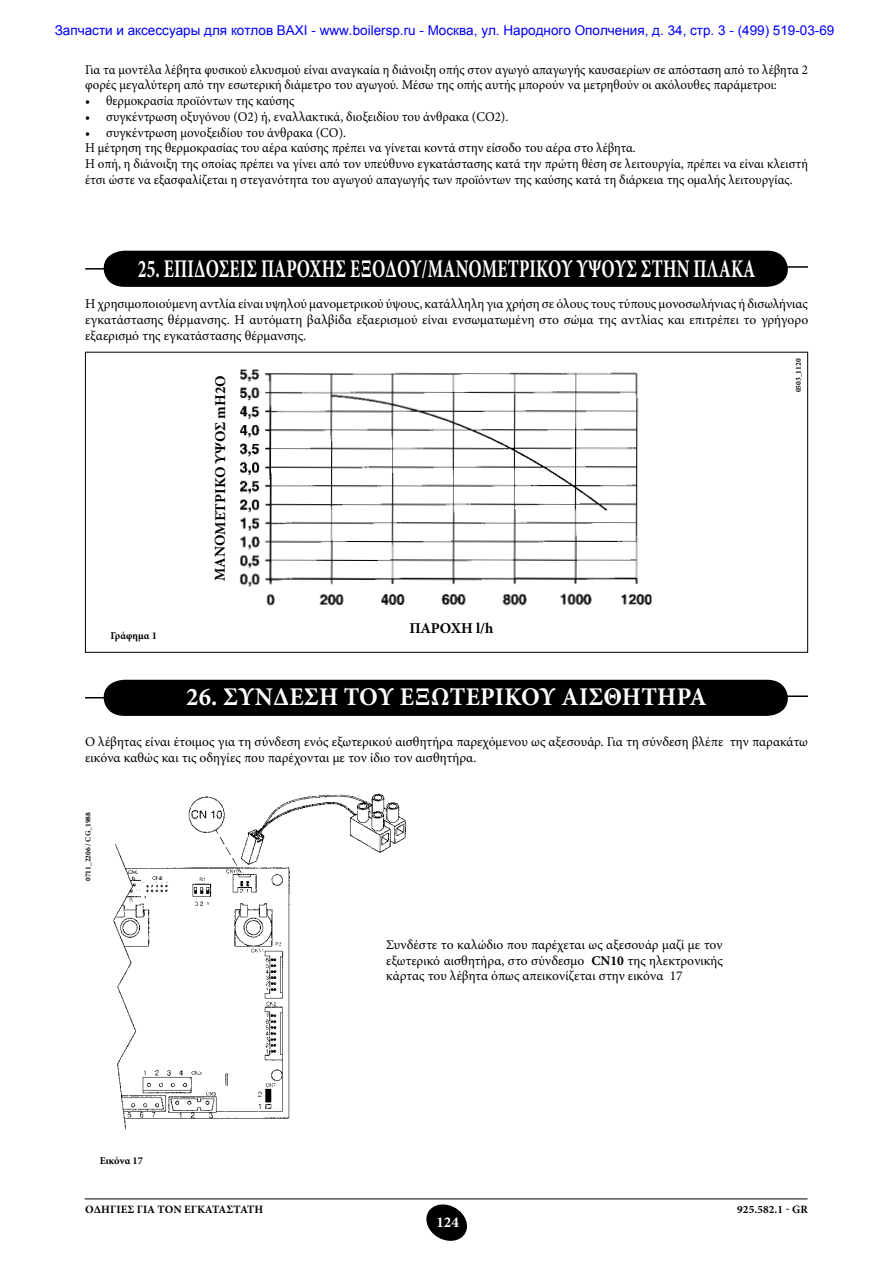
<style>
.page{position:relative;width:893px;height:1263px;background:#fff}
.page>*{position:absolute;margin:0;border:0;box-sizing:border-box;transform-origin:0 0}
.t1{font:700 25.5px "Minion Pro";letter-spacing:.01em;color:#fff;scale:.68 1}
.t2{font:700 25.5px "Minion Pro";letter-spacing:.01em;color:#fff;scale:.96 1}
.t3{font:700 15px "Minion Pro";color:#000}
.t4{font:700 15px "Minion Pro";color:#fff}
.t5{font:13.5px/15.8px "Minion Pro";color:#000;scale:.96 1}
.t6{font:13.5px/15.8px "Minion Pro";color:#000;text-align:justify}
.t7{font:700 11.25px "Minion Pro";letter-spacing:.01em;color:#000}
.t8{font:700 10.5px "Minion Pro";color:#000}
.t9{font:700 7.5px "Minion Pro";color:#000}
.s1{font-weight:700}
</style>
<div class="page">
<svg style="left:426px;top:1204px;width:41px;height:37px"></svg>
<hr style="left:85px;top:1198px;width:723px;height:1px;background:#000">
<div style="left:103px;top:250px;width:685px;height:37px;background:#000"></div>
<hr style="left:778px;top:266px;width:30px;height:2px;background:#000">
<hr style="left:85px;top:268px;width:29px;height:2px;background:#000">
<img style="left:239px;top:369px;width:413px;height:237px">
<hr style="left:778px;top:695px;width:30px;height:2px;background:#000">
<svg style="left:85px;top:679px;width:704px;height:37px;background:#0f0f0f"></svg>
<img style="left:113px;top:793px;width:293px;height:337px">
<p class="t5" style="left:85px;top:62px;width:754px">Για τα μοντέλα λέβητα φυσικού ελκυσμού είναι αναγκαία η διάνοιξη οπής στον αγωγό απαγωγής καυσαερίων σε απόσταση από το λέβητα 2 φορές μεγαλύτερη από την εσωτερική διάμετρο του αγωγού. Μέσω της οπής αυτής μπορούν να μετρηθούν οι ακόλουθες παράμετροι:</p>
<p class="t5" style="left:85px;top:93px;width:219px">• θερμοκρασία προϊόντων της καύσης</p>
<p class="t5" style="left:85px;top:109px;width:442px">• συγκέντρωση οξυγόνου (Ο2) ή, εναλλακτικά, διοξειδίου του άνθρακα (CO2).</p>
<p class="t5" style="left:85px;top:125px;width:754px">• συγκέντρωση μονοξειδίου του άνθρακα (CO).<br>Η μέτρηση της θερμοκρασίας του αέρα καύσης πρέπει να γίνεται κοντά στην είσοδο του αέρα στο λέβητα.<br>Η οπή, η διάνοιξη της οποίας πρέπει να γίνει από τον υπεύθυνο εγκατάστασης κατά την πρώτη θέση σε λειτουργία, πρέπει να είναι κλειστή έτσι ώστε να εξασφαλίζεται η στεγανότητα του αγωγού απαγωγής των προϊόντων της καύσης κατά τη διάρκεια της ομαλής λειτουργίας.</p>
<h1 class="t1" style="left:138px;top:253px;width:909px">25. ΕΠΙΔΟΣΕΙΣ ΠΑΡΟΧΗΣ ΕΞΟΔΟΥ/ΜΑΝΟΜΕΤΡΙΚΟΥ ΥΨΟΥΣ ΣΤΗΝ ΠΛΑΚΑ</h1>
<p class="t6" style="left:85px;top:297px;width:725px">Η χρησιμοποιούμενη αντλία είναι υψηλού μανομετρικού ύψους, κατάλληλη για χρήση σε όλους τους τύπους μονοσωλήνιας ή δισωλήνιας εγκατάστασης θέρμανσης. Η αυτόματη βαλβίδα εξαερισμού είναι ενσωματωμένη στο σώμα της αντλίας και επιτρέπει το γρήγορο εξαερισμό της εγκατάστασης θέρμανσης.</p>
<p class="t8" style="left:111px;top:629px;width:48px">Γράφημα 1</p>
<p class="t3" style="left:211px;top:581px;width:207px;rotate:-90deg">ΜΑΝΟΜΕΤΡΙΚΟ ΥΨΟΣ mH2O</p>
<p class="t3" style="left:409px;top:619px;width:86px">ΠΑΡΟΧΗ l/h</p>
<p class="t9" style="left:794px;top:392px;width:35px;rotate:-90deg">0503_1120</p>
<h1 class="t2" style="left:186px;top:682px;width:544px">26. ΣΥΝΔΕΣΗ ΤΟΥ ΕΞΩΤΕΡΙΚΟΥ ΑΙΣΘΗΤΗΡΑ</h1>
<p class="t6" style="left:85px;top:735px;width:724px">Ο λέβητας είναι έτοιμος για τη σύνδεση ενός εξωτερικού αισθητήρα παρεχόμενου ως αξεσουάρ. Για τη σύνδεση βλέπε την παρακάτω εικόνα καθώς και τις οδηγίες που παρέχονται με τον ίδιο τον αισθητήρα.</p>
<p class="t9" style="left:84px;top:881px;width:70px;rotate:-90deg">0711_2206 / CG_1988</p>
<p class="t8" style="left:100px;top:1154px;width:45px">Εικόνα 17</p>
<p class="t6" style="left:386px;top:937px;width:338px">Συνδέστε το καλώδιο που παρέχεται ως αξεσουάρ μαζί με τον εξωτερικό αισθητήρα, στο σύνδεσμο <span class="s1">CN10</span> της ηλεκτρονικής κάρτας του λέβητα όπως απεικονίζεται στην εικόνα 17</p>
<p class="t7" style="left:85px;top:1203px;width:180px">ΟΔΗΓΙΕΣ ΓΙΑ ΤΟΝ ΕΓΚΑΤΑΣΤΑΤΗ</p>
<p class="t7" style="left:737px;top:1203px;width:72px">925.582.1 - GR</p>
<p class="t4" style="left:436px;top:1213px;width:24px">124</p>
</div>
